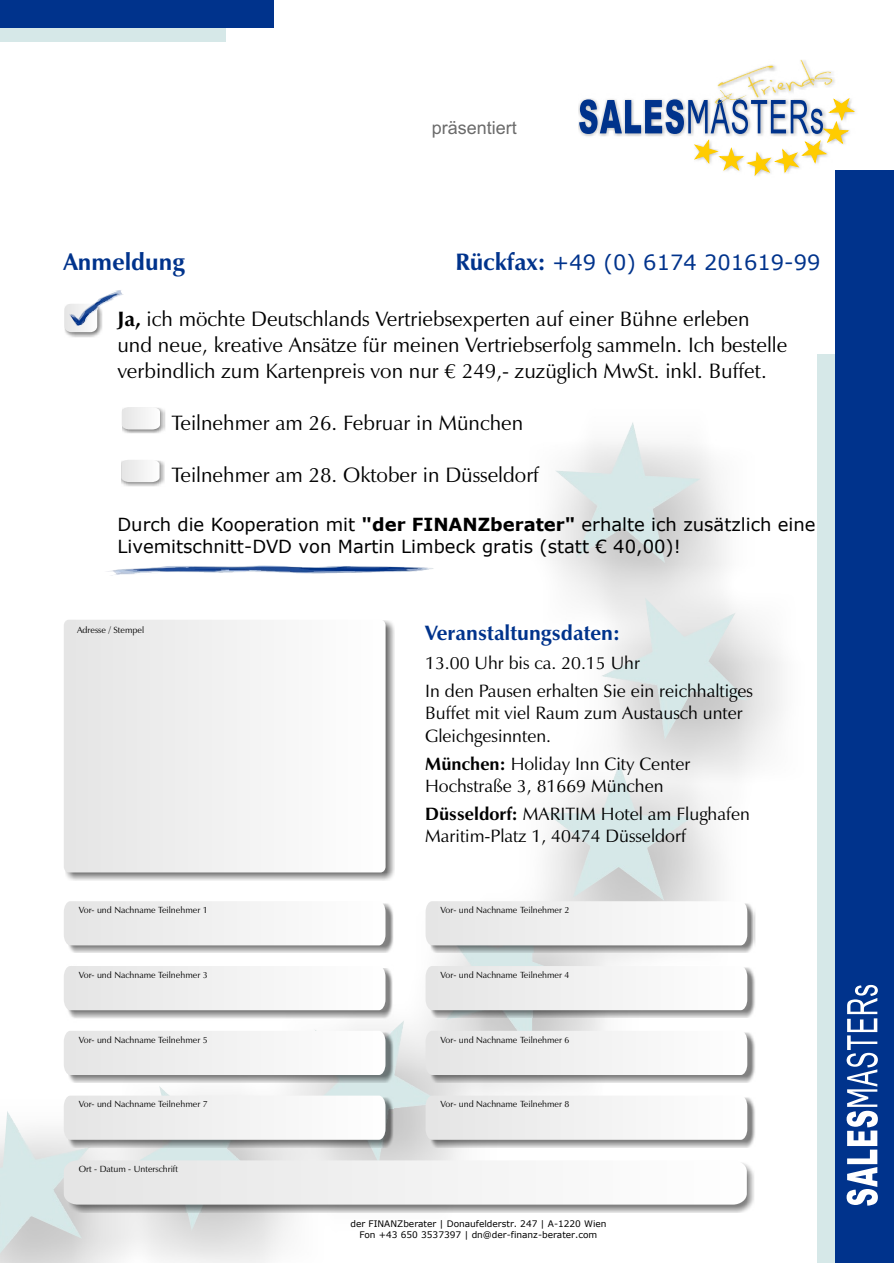
<style>
.page{position:relative;width:894px;height:1263px;background:#fff}
.page>*{position:absolute;margin:0;border:0;box-sizing:border-box;transform-origin:0 0}
.t1{font:700 24px "Zapf Humnst BT";color:#00338c}
.t2{font:21px/26px "Zapf Humnst BT";color:#000}
.t3{font:21px "Verdana";color:#00338c}
.t4{font:700 21px "Zapf Humnst BT";color:#00338c}
.t5{font:18px/22.4px "Zapf Humnst BT";color:#000}
.t6{font:18px/22px "Verdana";color:#000}
.t7{font:18px "Arial";color:#6b6b6b}
.t8{font:9px "Zapf Humnst BT";color:#000}
.t9{font:9px/10.9px "Verdana";color:#000;text-align:center}
.s1{font-family:"Zapf Humnst BT";font-weight:700;font-size:24px}
.s2{font-weight:700}
</style>
<div class="page">
<img style="left:0;top:452px;width:782px;height:811px">
<img style="left:124px;top:1086px;width:145px;height:146px">
<img style="left:299px;top:1020px;width:145px;height:140px">
<img style="left:445px;top:953px;width:141px;height:78px">
<img style="left:544px;top:762px;width:150px;height:139px">
<img style="left:601px;top:597px;width:147px;height:143px">
<img style="left:0;top:1110px;width:90px;height:149px">
<img style="left:555px;top:422px;width:146px;height:142px">
<img style="left:69px;top:1161px;width:686px;height:51px">
<img style="left:64px;top:1160px;width:683px;height:45px">
<img style="left:68px;top:1032px;width:325px;height:51px">
<img style="left:64px;top:1031px;width:322px;height:44px">
<img style="left:68px;top:902px;width:325px;height:51px">
<img style="left:64px;top:901px;width:322px;height:44px">
<img style="left:64px;top:966px;width:322px;height:44px">
<img style="left:68px;top:1097px;width:325px;height:50px">
<img style="left:64px;top:1096px;width:322px;height:44px">
<img style="left:103px;top:565px;width:332px;height:12px">
<img style="left:112px;top:565px;width:320px;height:10px">
<img style="left:122px;top:566px;width:302px;height:7px">
<img style="left:132px;top:566px;width:286px;height:7px">
<img style="left:298px;top:565px;width:135px;height:6px">
<img style="left:139px;top:569px;width:113px;height:3px">
<img style="left:65px;top:620px;width:330px;height:261px">
<img style="left:64px;top:620px;width:322px;height:253px">
<img style="left:65px;top:326px;width:37px;height:11px">
<img style="left:64px;top:304px;width:33px;height:28px;border-radius:7px">
<img style="left:69px;top:294px;width:54px;height:32px">
<img style="left:70px;top:290px;width:52px;height:36px">
<img style="left:71px;top:293px;width:49px;height:33px">
<img style="left:72px;top:294px;width:46px;height:31px">
<img style="left:71px;top:312px;width:18px;height:13px">
<img style="left:95px;top:296px;width:22px;height:9px">
<img style="left:430px;top:967px;width:325px;height:51px">
<img style="left:426px;top:966px;width:321px;height:44px">
<img style="left:430px;top:1032px;width:325px;height:51px">
<img style="left:426px;top:1031px;width:321px;height:44px">
<img style="left:430px;top:1097px;width:325px;height:50px">
<img style="left:426px;top:1096px;width:321px;height:44px">
<img style="left:430px;top:902px;width:325px;height:51px">
<img style="left:426px;top:901px;width:321px;height:44px">
<div style="left:0;top:0;width:226px;height:42px;background:#d6e8e8"></div>
<div style="left:0;top:0;width:274px;height:27px;background:#00338c"></div>
<img style="left:767px;top:59px;width:89px;height:53px">
<svg style="left:579px;top:98px;width:276px;height:78px"></svg>
<img style="left:715px;top:66px;width:88px;height:38px">
<img style="left:122px;top:408px;width:44px;height:26px">
<img style="left:122px;top:407px;width:38px;height:23px">
<img style="left:122px;top:460px;width:43px;height:26px">
<img style="left:121px;top:460px;width:39px;height:22px">
<div style="left:817px;top:355px;width:77px;height:908px;background:#d6e8e8"></div>
<div style="left:835px;top:170px;width:59px;height:1093px;background:#00338c"></div>
<svg style="left:846px;top:984px;width:32px;height:222px"></svg>
<p class="t7" style="left:432px;top:120px;width:87px">präsentiert</p>
<p class="t1" style="left:63px;top:252px;width:123px">Anmeldung</p>
<p class="t3" style="left:455px;top:249px;width:367px"><span class="s1">Rückfax:</span> +49 (0) 6174 201619-99</p>
<p class="t2" style="left:117px;top:308px;width:672px"><span class="s2">Ja,</span> ich möchte Deutschlands Vertriebsexperten auf einer Bühne erleben und neue, kreative Ansätze für meinen Vertriebserfolg sammeln. Ich bestelle verbindlich zum Kartenpreis von nur € 249,- zuzüglich MwSt. inkl. Buffet.</p>
<p class="t2" style="left:171px;top:412px;width:354px">Teilnehmer am 26. Februar in München</p>
<p class="t2" style="left:171px;top:464px;width:369px">Teilnehmer am 28. Oktober in Düsseldorf</p>
<p class="t6" style="left:117px;top:514px;width:700px">Durch die Kooperation mit <span class="s2">"der FINANZberater"</span> erhalte ich zusätzlich eine<br>Livemitschnitt-DVD von Martin Limbeck gratis (statt € 40,00)!</p>
<p class="t8" style="left:77px;top:626px;width:69px">Adresse / Stempel</p>
<p class="t4" style="left:425px;top:625px;width:196px">Veranstaltungsdaten:</p>
<p class="t5" style="left:425px;top:651px;width:329px;line-height:27.9px">13.00 Uhr bis ca. 20.15 Uhr<br>In den Pausen erhalten Sie ein reichhaltiges</p>
<p class="t5" style="left:425px;top:704px;width:319px">Buffet mit viel Raum zum Austausch unter<br>Gleichgesinnten.</p>
<p class="t5" style="left:425px;top:754px;width:267px"><span class="s2">München:</span> Holiday Inn City Center<br>Hochstraße 3, 81669 München</p>
<p class="t5" style="left:425px;top:804px;width:326px"><span class="s2">Düsseldorf:</span> MARITIM Hotel am Flughafen<br>Maritim-Platz 1, 40474 Düsseldorf</p>
<p class="t8" style="left:79px;top:906px;width:130px">Vor- und Nachname Teilnehmer 1</p>
<p class="t8" style="left:441px;top:906px;width:130px">Vor- und Nachname Teilnehmer 2</p>
<p class="t8" style="left:79px;top:971px;width:130px">Vor- und Nachname Teilnehmer 3</p>
<p class="t8" style="left:441px;top:971px;width:130px">Vor- und Nachname Teilnehmer 4</p>
<p class="t8" style="left:79px;top:1036px;width:130px">Vor- und Nachname Teilnehmer 5</p>
<p class="t8" style="left:441px;top:1036px;width:130px">Vor- und Nachname Teilnehmer 6</p>
<p class="t8" style="left:79px;top:1101px;width:130px">Vor- und Nachname Teilnehmer 7</p>
<p class="t8" style="left:441px;top:1101px;width:130px">Vor- und Nachname Teilnehmer 8</p>
<p class="t8" style="left:79px;top:1165px;width:101px">Ort - Datum - Unterschrift</p>
<p class="t9" style="left:351px;top:1219px;width:257px">der FINANZberater | Donaufelderstr. 247 | A-1220 Wien<br>Fon +43 650 3537397 | dn@der-finanz-berater.com</p>
</div>
